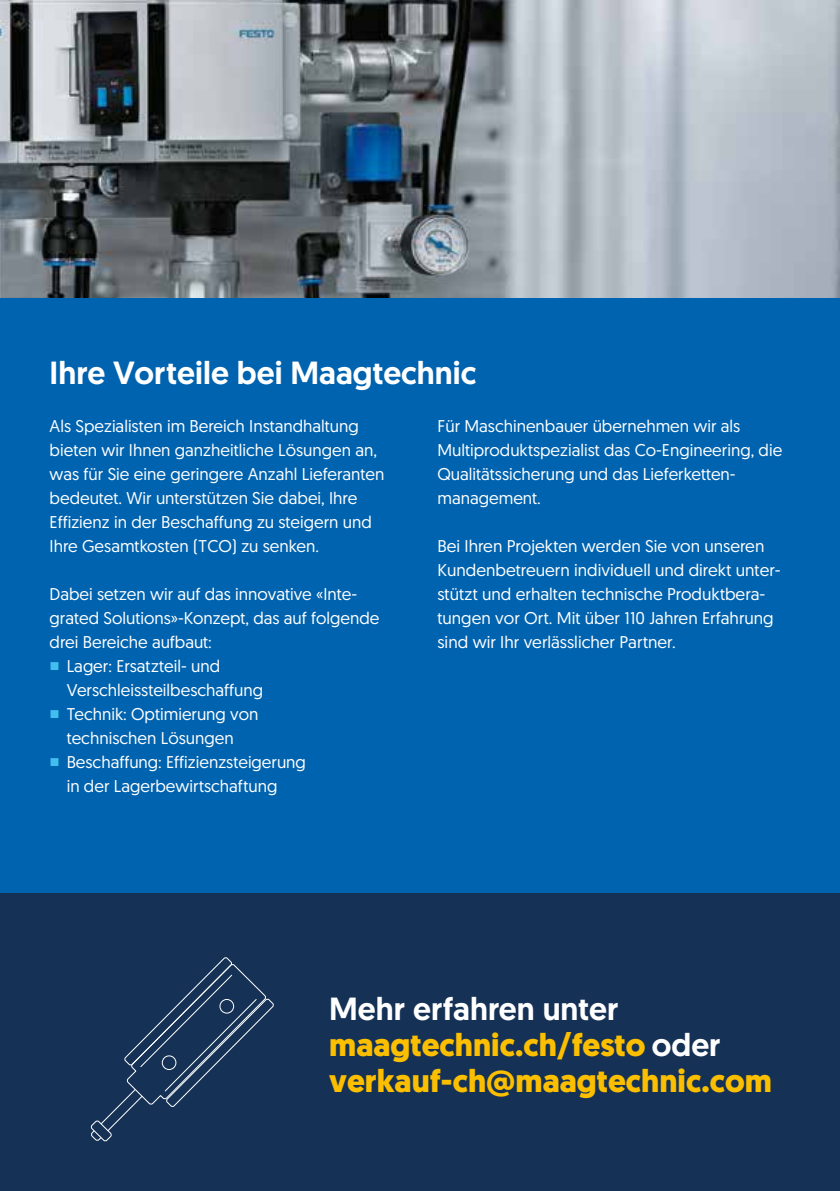
<style>
.page{position:relative;width:840px;height:1191px;background:#fff}
.page>*{position:absolute;margin:0;border:0;box-sizing:border-box;transform-origin:0 0}
.t1{font:700 32px/36px "Geomanist Word";color:#fcbf00}
.t2{font:500 32px "Geomanist Word";color:#fff}
.t3{font:17px/24px "Geomanist Word";color:#fff}
.s1{font-family:"Arial";color:#41c0f0}
.s2{font-weight:500;color:#fff}
</style>
<div class="page">
<div style="left:0;top:298px;width:839px;height:606px;background:#0063af"></div>
<img style="left:0;top:0;width:839px;height:298px">
<div style="left:0;top:893px;width:839px;height:298px;background:#153256"></div>
<svg style="left:90px;top:957px;width:184px;height:185px"></svg>
<h1 class="t2" style="left:50px;top:352px;width:428px">Ihre Vorteile bei Maagtechnic</h1>
<p class="t3" style="left:50px;top:414px;width:336px">Als Spezialisten im Bereich Instandhaltung bieten wir Ihnen ganzheitliche Lösungen an, was für Sie eine geringere Anzahl Lieferanten bedeutet. Wir unterstützen Sie dabei, Ihre Effizienz in der Beschaffung zu steigern und Ihre Gesamtkosten (TCO) zu senken.</p>
<p class="t3" style="left:50px;top:582px;width:331px">Dabei setzen wir auf das innovative «Inte&shy;grated Solutions»-Konzept, das auf folgende drei Bereiche aufbaut:</p>
<p class="t3" style="left:67px;top:654px;width:198px;text-indent:-17px"><span class="s1">■</span> Lager: Ersatzteil- und<br>Verschleissteilbeschaffung</p>
<p class="t3" style="left:50px;top:702px;width:210px;text-align:center"><span class="s1">■</span> Technik: Optimierung von technischen Lösungen</p>
<p class="t3" style="left:67px;top:750px;width:241px;text-indent:-17px"><span class="s1">■</span> Beschaffung: Effizienzsteigerung in der Lagerbewirtschaftung</p>
<p class="t3" style="left:437px;top:414px;width:346px">Für Maschinenbauer übernehmen wir als Multiproduktspezialist das Co-Engineering, die Qualitätssicherung und das Lieferketten&shy;management.</p>
<p class="t3" style="left:437px;top:534px;width:344px">Bei Ihren Projekten werden Sie von unseren Kundenbetreuern individuell und direkt unter&shy;stützt und erhalten technische Produktbera&shy;tungen vor Ort. Mit über 110 Jahren Erfahrung sind wir Ihr verlässlicher Partner.</p>
<h1 class="t1" style="left:329px;top:991px;width:444px"><span class="s2">Mehr erfahren unter </span>maagtechnic.ch/festo <span class="s2">oder </span>verkauf-ch@maagtechnic.com</h1>
</div>
